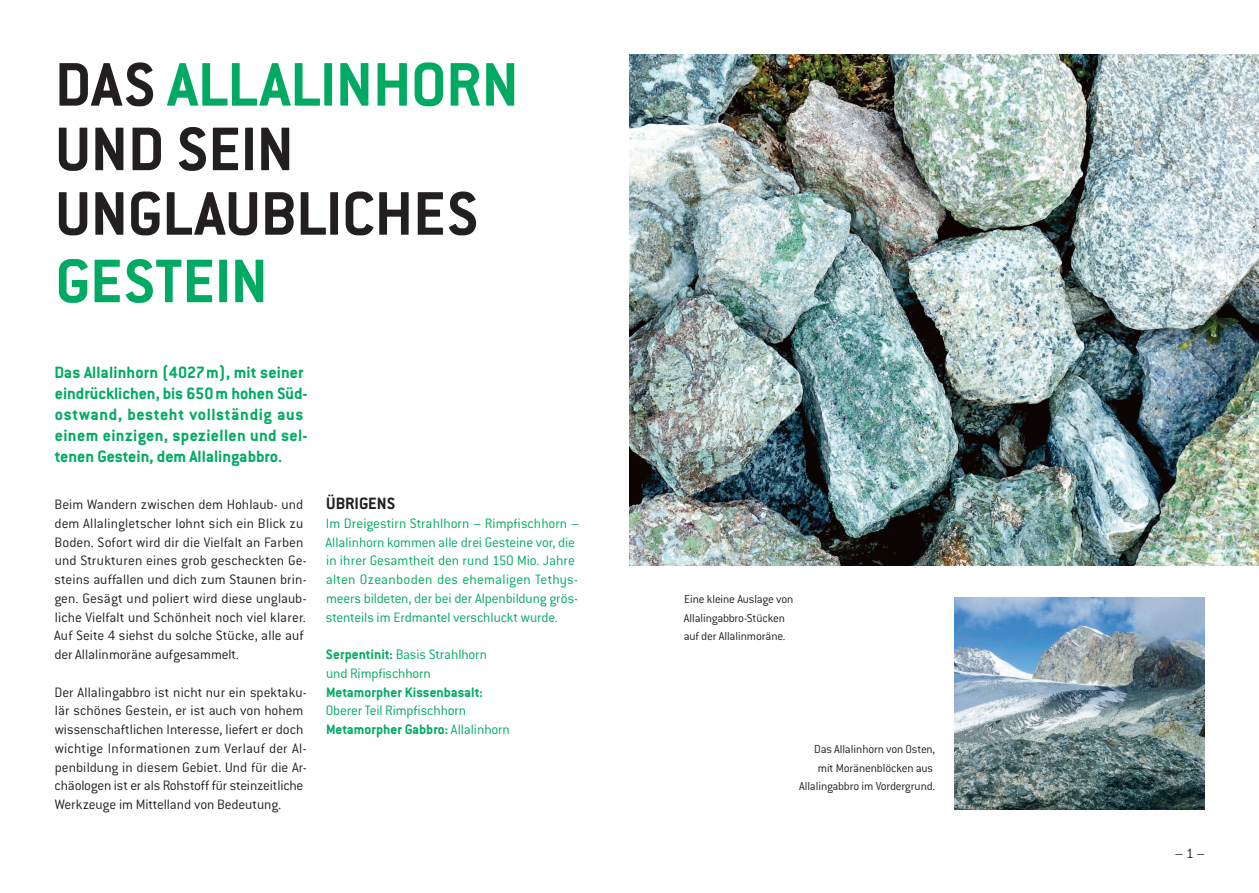
<style>
.page{position:relative;width:1259px;height:893px;background:#fff}
.page>*{position:absolute;margin:0;border:0;box-sizing:border-box;transform-origin:0 0}
.t1{font:700 67.5px/64.5px "ESCMID Conduit ITC";color:#231f20}
.t2{font:700 67.5px "ESCMID Conduit ITC";color:#00aa63}
.t3{font:700 18px/20.9px "ESCMID Conduit ITC";letter-spacing:.005em;color:#00aa63}
.t4{font:700 18px "ESCMID Conduit ITC";color:#231f20}
.t5{font:300 15px/18.8px "ESCMID Conduit ITC";color:#231f20}
.t6{font:300 15px/18.8px "ESCMID Conduit ITC";letter-spacing:-.005em;color:#00aa63}
.t7{font:700 15px "ESCMID Conduit ITC";color:#00aa63}
.t8{font:300 12.75px/18.8px "ESCMID Conduit ITC";letter-spacing:-.015em;color:#231f20}
.s1{color:#00aa63}
.s2{font-weight:700}
</style>
<div class="page">
<img style="left:629px;top:54px;width:630px;height:512px">
<img style="left:955px;top:597px;width:250px;height:212px">
<h1 class="t1" style="left:55px;top:50px;width:465px">DAS <span class="s1">ALLALINHORN<br></span>UND SEIN<br>UNGLAUBLICHES</h1>
<h1 class="t2" style="left:55px;top:240px;width:214px">GESTEIN</h1>
<p class="t3" style="left:55px;top:362px;width:254px">Das Allalinhorn (4027m), mit seiner eindrücklichen, bis 650m hohen Süd&shy;ostwand, besteht vollständig aus einem einzigen, speziellen und sel&shy;tenen Gestein, dem Allalingabbro.</p>
<p class="t5" style="left:54px;top:495px;width:254px">Beim Wandern zwischen dem Hohlaub- und dem Allalingletscher lohnt sich ein Blick zu Boden. Sofort wird dir die Vielfalt an Farben und Strukturen eines grob gescheckten Ge&shy;steins auffallen und dich zum Staunen brin&shy;gen. Gesägt und poliert wird diese unglaub&shy;liche Vielfalt und Schönheit noch viel klarer.<br>Auf Seite 4 siehst du solche Stücke, alle auf der Allalinmoräne aufgesammelt.</p>
<p class="t5" style="left:55px;top:682px;width:254px">Der Allalingabbro ist nicht nur ein spektaku&shy;lär schönes Gestein, er ist auch von hohem wissenschaftlichen Interesse, liefert er doch wichtige Informationen zum Verlauf der Al&shy;penbildung in diesem Gebiet. Und für die Ar&shy;chäologen ist er als Rohstoff für steinzeitliche Werkzeuge im Mittelland von Bedeutung.</p>
<p class="t4" style="left:326px;top:493px;width:71px">ÜBRIGENS</p>
<p class="t6" style="left:325px;top:513px;width:255px">Im Dreigestirn Strahlhorn – Rimpfischhorn – Allalinhorn kommen alle drei Gesteine vor, die in ihrer Gesamtheit den rund 150 Mio. Jahre alten Ozeanboden des ehemaligen Tethys&shy;meers bildeten, der bei der Alpenbildung grös&shy;stenteils im Erdmantel verschluckt wurde.</p>
<p class="t6" style="left:326px;top:645px;width:163px"><span class="s2">Serpentinit:</span> Basis Strahlhorn und Rimpfischhorn</p>
<p class="t7" style="left:326px;top:683px;width:158px">Metamorpher Kissenbasalt:</p>
<p class="t6" style="left:326px;top:701px;width:186px">Oberer Teil Rimpfischhorn<br><span class="s2">Metamorpher Gabbro:</span> Allalinhorn</p>
<p class="t8" style="left:684px;top:589px;width:111px">Eine kleine Auslage von<br>Allalingabbro-Stücken auf der Allalinmoräne.</p>
<p class="t8" style="left:799px;top:739px;width:138px;text-align:right">Das Allalinhorn von Osten, mit Moränenblöcken aus<br>Allalingabbro im Vordergrund.</p>
<p class="t5" style="left:1175px;top:843px;width:32px">– 1 –</p>
</div>
